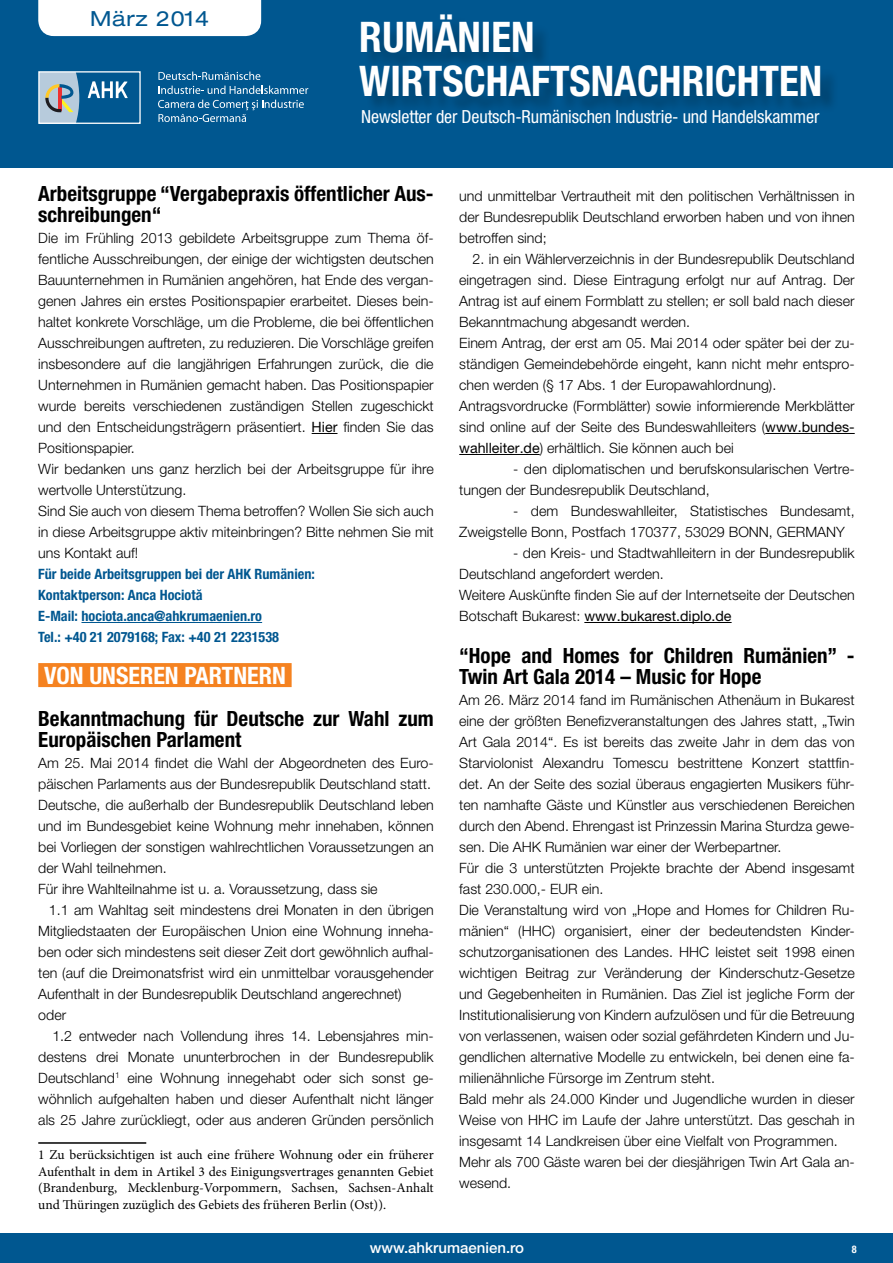
<style>
.page{position:relative;width:893px;height:1263px;background:#fff}
.page>*{position:absolute;margin:0;border:0;box-sizing:border-box;transform-origin:0 0}
.t1{font:700 condensed 42.3px/44px "Helvetica Neue LT Pro";color:#fff}
.t2{font:700 condensed 24px "Helvetica Neue LT Pro";color:#fff}
.t3{font:700 condensed 21px/21px "Helvetica Neue LT Pro";color:#000}
.t4{font:expanded 20.85px "Helvetica Neue LT Pro";letter-spacing:.03em;color:#005790}
.t5{font:condensed 18px "Helvetica Neue LT Pro";letter-spacing:-.005em;color:#fff}
.t6{font:500 15px "Helvetica Neue LT Pro";color:#fff}
.t7{font:300 14.25px/21px "Helvetica Neue LT Pro";color:#000}
.t8{font:700 condensed 14.25px/21px "Helvetica Neue LT Pro";color:#005790}
.t9{font:13.5px/16.5px "Minion Pro";color:#000;text-align:justify}
.t10{font:700 condensed 10.5px "Helvetica Neue LT Pro";color:#fff}
.s1{font-weight:400}
</style>
<div class="page">
<div style="left:0;top:1233px;width:893px;height:30px;background:#005790"></div>
<div style="left:0;top:0;width:893px;height:168px;background:#005790"></div>
<div style="left:38px;top:0;width:223px;height:36px;background:#fff"></div>
<div style="left:40px;top:72px;width:100px;height:51px;background:#b7cbdc"></div>
<svg style="left:45px;top:73px;width:94px;height:49px"></svg>
<div style="left:38px;top:71px;width:103px;height:53px;border:1px solid #fff"></div>
<svg style="left:158px;top:72px;width:102px;height:8px"></svg>
<svg style="left:159px;top:86px;width:149px;height:8px"></svg>
<svg style="left:158px;top:100px;width:146px;height:22px"></svg>
<div style="left:363px;top:16px;width:476px;height:99px;background:#000;opacity:.25"></div>
<svg style="left:312px;top:433px;width:25px;height:1px"></svg>
<hr style="left:81px;top:622px;width:181px;height:1px;background:#005790">
<div style="left:38px;top:663px;width:254px;height:24px;background:#f58220"></div>
<hr style="left:38px;top:1142px;width:108px;height:2px;background:#000">
<hr style="left:765px;top:433px;width:90px;height:1px;background:#000">
<hr style="left:459px;top:454px;width:81px;height:1px;background:#000">
<hr style="left:584px;top:622px;width:148px;height:1px;background:#000">
<h3 class="t4" style="left:90px;top:7px;width:120px">März 2014</h3>
<h1 class="t1" style="left:359px;top:14px;width:464px">Rumänien<br>Wirtschaftsnachrichten</h1>
<p class="t5" style="left:361px;top:106px;width:460px">Newsletter der Deutsch-Rumänischen Industrie- und Handelskammer</p>
<h3 class="t3" style="left:38px;top:183px;width:397px">Arbeitsgruppe “Vergabepraxis öffentlicher Aus&shy;schreibungen“</h3>
<p class="t7" style="left:38px;top:227px;width:397px">Die im Frühling 2013 gebildete Arbeitsgruppe zum Thema öf&shy;fentliche Ausschreibungen, der einige der wichtigsten deutschen Bauunternehmen in Rumänien angehören, hat Ende des vergan&shy;genen Jahres ein erstes Positionspapier erarbeitet. Dieses bein&shy;haltet konkrete Vorschläge, um die Probleme, die bei öffentlichen Ausschreibungen auftreten, zu reduzieren. Die Vorschläge greifen insbesondere auf die langjährigen Erfahrungen zurück, die die Unternehmen in Rumänien gemacht haben. Das Positionspapier wurde bereits verschiedenen zuständigen Stellen zugeschickt und den Entscheidungsträgern präsentiert. <span class="s1">Hier</span> finden Sie das Positionspapier.<br>Wir bedanken uns ganz herzlich bei der Arbeitsgruppe für ihre wertvolle Unterstützung.<br>Sind Sie auch von diesem Thema betroffen? Wollen Sie sich auch in diese Arbeitsgruppe aktiv miteinbringen? Bitte nehmen Sie mit uns Kontakt auf!</p>
<p class="t8" style="left:38px;top:563px;width:278px">Für beide Arbeitsgruppen bei der AHK Rumänien:<br>Kontaktperson: Anca Hociotă<br>E-Mail: hociota.anca@ahkrumaenien.ro<br>Tel.: +40 21 2079168; Fax: +40 21 2231538</p>
<h2 class="t2" style="left:44px;top:661px;width:243px">Von unseren Partnern</h2>
<h3 class="t3" style="left:38px;top:708px;width:397px">Bekanntmachung für Deutsche zur Wahl zum<br>Europäischen Parlament</h3>
<p class="t7" style="left:38px;top:752px;width:397px">Am 25. Mai 2014 findet die Wahl der Abgeordneten des Euro&shy;päischen Parlaments aus der Bundesrepublik Deutschland statt.<br>Deutsche, die außerhalb der Bundesrepublik Deutschland leben und im Bundesgebiet keine Wohnung mehr innehaben, können bei Vorliegen der sonstigen wahlrechtlichen Voraussetzungen an der Wahl teilnehmen.<br>Für ihre Wahlteilnahme ist u. a. Voraussetzung, dass sie</p>
<p class="t7" style="left:38px;top:899px;width:397px;text-indent:11px">1.1 am Wahltag seit mindestens drei Monaten in den übrigen Mitgliedstaaten der Europäischen Union eine Wohnung inneha&shy;ben oder sich mindestens seit dieser Zeit dort gewöhnlich aufhal&shy;ten (auf die Dreimonatsfrist wird ein unmittelbar vorausgehender Aufenthalt in der Bundesrepublik Deutschland angerechnet)<br>oder</p>
<p class="t7" style="left:38px;top:1025px;width:397px;text-align:justify;text-indent:14px">1.2 entweder nach Vollendung ihres 14. Lebensjahres min&shy;destens drei Monate ununterbrochen in der Bundesrepublik Deutschland<sup>1</sup> eine Wohnung innegehabt oder sich sonst ge&shy;wöhnlich aufgehalten haben und dieser Aufenthalt nicht länger als 25 Jahre zurückliegt, oder aus anderen Gründen persönlich</p>
<p class="t9" style="left:38px;top:1147px;width:397px">1 Zu berücksichtigen ist auch eine frühere Wohnung oder ein früherer Aufenthalt in dem in Artikel 3 des Einigungsvertrages genannten Gebiet (Brandenburg, Mecklenburg-Vorpommern, Sachsen, Sachsen-Anhalt und Thüringen zuzüglich des Gebiets des früheren Berlin (Ost)).</p>
<p class="t7" style="left:459px;top:185px;width:397px;text-align:justify">und unmittelbar Vertrautheit mit den politischen Verhältnissen in der Bundesrepublik Deutschland erworben haben und von ihnen betroffen sind;</p>
<p class="t7" style="left:459px;top:248px;width:397px;text-indent:13px">2. in ein Wählerverzeichnis in der Bundesrepublik Deutschland eingetragen sind. Diese Eintragung erfolgt nur auf Antrag. Der Antrag ist auf einem Formblatt zu stellen; er soll bald nach dieser Bekanntmachung abgesandt werden.<br>Einem Antrag, der erst am 05. Mai 2014 oder später bei der zu&shy;ständigen Gemeindebehörde eingeht, kann nicht mehr entspro&shy;chen werden (§ 17 Abs. 1 der Europawahlordnung).<br>Antragsvordrucke (Formblätter) sowie informierende Merkblätter sind online auf der Seite des Bundeswahlleiters (<span class="s1">www.bundes&shy;wahlleiter.de</span>) erhältlich. Sie können auch bei</p>
<p class="t7" style="left:459px;top:458px;width:397px;text-indent:54px">- den diplomatischen und berufskonsularischen Vertre&shy;tungen der Bundesrepublik Deutschland,</p>
<p class="t7" style="left:459px;top:500px;width:397px;text-indent:54px">- dem Bundeswahlleiter, Statistisches Bundesamt,<br>Zweigstelle Bonn, Postfach 170377, 53029 BONN, GERMANY</p>
<p class="t7" style="left:459px;top:542px;width:397px;text-indent:54px">- den Kreis- und Stadtwahlleitern in der Bundesrepublik Deutschland angefordert werden.<br>Weitere Auskünfte finden Sie auf der Internetseite der Deutschen Botschaft Bukarest: <span class="s1">www.bukarest.diplo.de</span></p>
<h3 class="t3" style="left:459px;top:645px;width:397px">“Hope and Homes for Children Rumänien” -<br>Twin Art Gala 2014 – Music for Hope</h3>
<p class="t7" style="left:459px;top:689px;width:397px">Am 26. März 2014 fand im Rumänischen Athenäum in Bukarest eine der größten Benefizveranstaltungen des Jahres statt, „Twin Art Gala 2014“. Es ist bereits das zweite Jahr in dem das von Starviolonist Alexandru Tomescu bestrittene Konzert stattfin&shy;det. An der Seite des sozial überaus engagierten Musikers führ&shy;ten namhafte Gäste und Künstler aus verschiedenen Bereichen durch den Abend. Ehrengast ist Prinzessin Marina Sturdza gewe&shy;sen. Die AHK Rumänien war einer der Werbepartner.<br>Für die 3 unterstützten Projekte brachte der Abend insgesamt fast 230.000,- EUR ein.<br>Die Veranstaltung wird von „Hope and Homes for Children Ru&shy;mänien“ (HHC) organisiert, einer der bedeutendsten Kinder&shy;schutzorganisationen des Landes. HHC leistet seit 1998 einen wichtigen Beitrag zur Veränderung der Kinderschutz-Gesetze und Gegebenheiten in Rumänien. Das Ziel ist jegliche Form der Institutionalisierung von Kindern aufzulösen und für die Betreuung von verlassenen, waisen oder sozial gefährdeten Kindern und Ju&shy;gendlichen alternative Modelle zu entwickeln, bei denen eine fa&shy;milienähnliche Fürsorge im Zentrum steht.<br>Bald mehr als 24.000 Kinder und Jugendliche wurden in dieser Weise von HHC im Laufe der Jahre unterstützt. Das geschah in insgesamt 14 Landkreisen über eine Vielfalt von Programmen.<br>Mehr als 700 Gäste waren bei der diesjährigen Twin Art Gala an&shy;wesend.</p>
<p class="t6" style="left:370px;top:1239px;width:156px">www.ahkrumaenien.ro</p>
<p class="t10" style="left:852px;top:1242px;width:6px">8</p>
</div>
